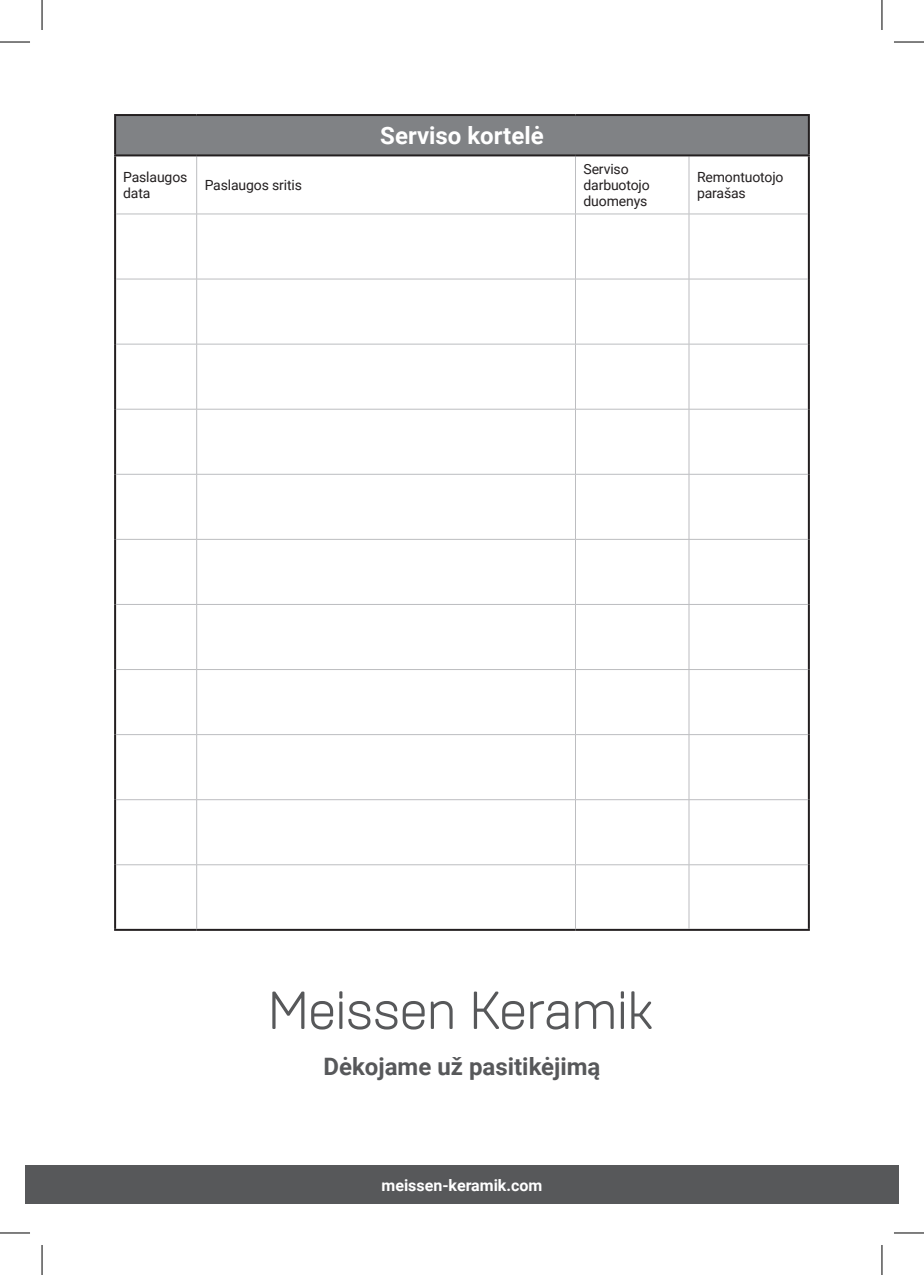
<style>
.page{position:relative;width:924px;height:1275px;background:#fff}
.page>*{position:absolute;margin:0;border:0;box-sizing:border-box;transform-origin:0 0}
.t1{font:700 24px "Roboto";color:#57585a}
.t2{font:700 24px "Roboto";color:#fff}
.t3{font:700 16px "Roboto";color:#fff}
.t4{font:14px/16px "Roboto";letter-spacing:-.01em;color:#231f20}
</style>
<div class="page">
<div style="left:25px;top:1165px;width:873px;height:39px;background:#57585a"></div>
<div style="left:115px;top:115px;width:693px;height:40px;background:#808285"></div>
<hr style="left:114px;top:929px;width:82px;height:2px;background:#231f20">
<hr style="left:196px;top:929px;width:379px;height:2px;background:#231f20">
<hr style="left:575px;top:929px;width:113px;height:2px;background:#231f20">
<hr style="left:688px;top:929px;width:121px;height:2px;background:#231f20">
<hr style="left:114px;top:156px;width:2px;height:58px;background:#231f20">
<hr style="left:807px;top:156px;width:2px;height:58px;background:#231f20">
<hr style="left:114px;top:214px;width:2px;height:65px;background:#231f20">
<hr style="left:807px;top:214px;width:2px;height:65px;background:#231f20">
<hr style="left:114px;top:279px;width:2px;height:65px;background:#231f20">
<hr style="left:807px;top:279px;width:2px;height:65px;background:#231f20">
<hr style="left:114px;top:344px;width:2px;height:65px;background:#231f20">
<hr style="left:807px;top:344px;width:2px;height:65px;background:#231f20">
<hr style="left:114px;top:409px;width:2px;height:65px;background:#231f20">
<hr style="left:807px;top:409px;width:2px;height:65px;background:#231f20">
<hr style="left:114px;top:474px;width:2px;height:65px;background:#231f20">
<hr style="left:807px;top:474px;width:2px;height:65px;background:#231f20">
<hr style="left:114px;top:539px;width:2px;height:65px;background:#231f20">
<hr style="left:807px;top:539px;width:2px;height:65px;background:#231f20">
<hr style="left:114px;top:604px;width:2px;height:65px;background:#231f20">
<hr style="left:807px;top:604px;width:2px;height:65px;background:#231f20">
<hr style="left:114px;top:669px;width:2px;height:65px;background:#231f20">
<hr style="left:807px;top:669px;width:2px;height:65px;background:#231f20">
<hr style="left:114px;top:734px;width:2px;height:65px;background:#231f20">
<hr style="left:807px;top:734px;width:2px;height:65px;background:#231f20">
<hr style="left:114px;top:799px;width:2px;height:65px;background:#231f20">
<hr style="left:807px;top:799px;width:2px;height:65px;background:#231f20">
<hr style="left:114px;top:864px;width:2px;height:65px;background:#231f20">
<hr style="left:807px;top:864px;width:2px;height:65px;background:#231f20">
<hr style="left:807px;top:116px;width:2px;height:38px;background:#231f20">
<hr style="left:196px;top:156px;width:1px;height:58px;background:#bcbdc0">
<hr style="left:575px;top:156px;width:1px;height:58px;background:#bcbdc0">
<hr style="left:688px;top:156px;width:1px;height:58px;background:#bcbdc0">
<hr style="left:116px;top:214px;width:80px;height:1px;background:#bcbdc0">
<hr style="left:196px;top:214px;width:379px;height:1px;background:#bcbdc0">
<hr style="left:196px;top:214px;width:1px;height:65px;background:#bcbdc0">
<hr style="left:575px;top:214px;width:113px;height:1px;background:#bcbdc0">
<hr style="left:575px;top:214px;width:1px;height:65px;background:#bcbdc0">
<hr style="left:688px;top:214px;width:119px;height:1px;background:#bcbdc0">
<hr style="left:688px;top:214px;width:1px;height:65px;background:#bcbdc0">
<hr style="left:116px;top:279px;width:80px;height:1px;background:#bcbdc0">
<hr style="left:196px;top:279px;width:379px;height:1px;background:#bcbdc0">
<hr style="left:196px;top:279px;width:1px;height:65px;background:#bcbdc0">
<hr style="left:575px;top:279px;width:113px;height:1px;background:#bcbdc0">
<hr style="left:575px;top:279px;width:1px;height:65px;background:#bcbdc0">
<hr style="left:688px;top:279px;width:119px;height:1px;background:#bcbdc0">
<hr style="left:688px;top:279px;width:1px;height:65px;background:#bcbdc0">
<hr style="left:116px;top:344px;width:80px;height:1px;background:#bcbdc0">
<hr style="left:196px;top:344px;width:379px;height:1px;background:#bcbdc0">
<hr style="left:196px;top:344px;width:1px;height:65px;background:#bcbdc0">
<hr style="left:575px;top:344px;width:113px;height:1px;background:#bcbdc0">
<hr style="left:575px;top:344px;width:1px;height:65px;background:#bcbdc0">
<hr style="left:688px;top:344px;width:119px;height:1px;background:#bcbdc0">
<hr style="left:688px;top:344px;width:1px;height:65px;background:#bcbdc0">
<hr style="left:116px;top:409px;width:80px;height:1px;background:#bcbdc0">
<hr style="left:196px;top:409px;width:379px;height:1px;background:#bcbdc0">
<hr style="left:196px;top:409px;width:1px;height:65px;background:#bcbdc0">
<hr style="left:575px;top:409px;width:113px;height:1px;background:#bcbdc0">
<hr style="left:575px;top:409px;width:1px;height:65px;background:#bcbdc0">
<hr style="left:688px;top:409px;width:119px;height:1px;background:#bcbdc0">
<hr style="left:688px;top:409px;width:1px;height:65px;background:#bcbdc0">
<hr style="left:116px;top:474px;width:80px;height:1px;background:#bcbdc0">
<hr style="left:196px;top:474px;width:379px;height:1px;background:#bcbdc0">
<hr style="left:196px;top:474px;width:1px;height:65px;background:#bcbdc0">
<hr style="left:575px;top:474px;width:113px;height:1px;background:#bcbdc0">
<hr style="left:575px;top:474px;width:1px;height:65px;background:#bcbdc0">
<hr style="left:688px;top:474px;width:119px;height:1px;background:#bcbdc0">
<hr style="left:688px;top:474px;width:1px;height:65px;background:#bcbdc0">
<hr style="left:116px;top:539px;width:80px;height:1px;background:#bcbdc0">
<hr style="left:196px;top:539px;width:379px;height:1px;background:#bcbdc0">
<hr style="left:196px;top:539px;width:1px;height:65px;background:#bcbdc0">
<hr style="left:575px;top:539px;width:113px;height:1px;background:#bcbdc0">
<hr style="left:575px;top:539px;width:1px;height:65px;background:#bcbdc0">
<hr style="left:688px;top:539px;width:119px;height:1px;background:#bcbdc0">
<hr style="left:688px;top:539px;width:1px;height:65px;background:#bcbdc0">
<hr style="left:116px;top:604px;width:80px;height:1px;background:#bcbdc0">
<hr style="left:196px;top:604px;width:379px;height:1px;background:#bcbdc0">
<hr style="left:196px;top:604px;width:1px;height:65px;background:#bcbdc0">
<hr style="left:575px;top:604px;width:113px;height:1px;background:#bcbdc0">
<hr style="left:575px;top:604px;width:1px;height:65px;background:#bcbdc0">
<hr style="left:688px;top:604px;width:119px;height:1px;background:#bcbdc0">
<hr style="left:688px;top:604px;width:1px;height:65px;background:#bcbdc0">
<hr style="left:116px;top:669px;width:80px;height:1px;background:#bcbdc0">
<hr style="left:196px;top:669px;width:379px;height:1px;background:#bcbdc0">
<hr style="left:196px;top:670px;width:1px;height:64px;background:#bcbdc0">
<hr style="left:575px;top:669px;width:113px;height:1px;background:#bcbdc0">
<hr style="left:575px;top:670px;width:1px;height:64px;background:#bcbdc0">
<hr style="left:688px;top:669px;width:119px;height:1px;background:#bcbdc0">
<hr style="left:688px;top:670px;width:1px;height:64px;background:#bcbdc0">
<hr style="left:116px;top:734px;width:80px;height:1px;background:#bcbdc0">
<hr style="left:196px;top:734px;width:379px;height:1px;background:#bcbdc0">
<hr style="left:196px;top:735px;width:1px;height:64px;background:#bcbdc0">
<hr style="left:575px;top:734px;width:113px;height:1px;background:#bcbdc0">
<hr style="left:575px;top:735px;width:1px;height:64px;background:#bcbdc0">
<hr style="left:688px;top:734px;width:119px;height:1px;background:#bcbdc0">
<hr style="left:688px;top:735px;width:1px;height:64px;background:#bcbdc0">
<hr style="left:116px;top:799px;width:80px;height:1px;background:#bcbdc0">
<hr style="left:196px;top:799px;width:379px;height:1px;background:#bcbdc0">
<hr style="left:196px;top:800px;width:1px;height:64px;background:#bcbdc0">
<hr style="left:575px;top:799px;width:113px;height:1px;background:#bcbdc0">
<hr style="left:575px;top:800px;width:1px;height:64px;background:#bcbdc0">
<hr style="left:688px;top:799px;width:119px;height:1px;background:#bcbdc0">
<hr style="left:688px;top:800px;width:1px;height:64px;background:#bcbdc0">
<hr style="left:116px;top:864px;width:80px;height:1px;background:#bcbdc0">
<hr style="left:196px;top:864px;width:379px;height:1px;background:#bcbdc0">
<hr style="left:196px;top:865px;width:1px;height:64px;background:#bcbdc0">
<hr style="left:575px;top:864px;width:113px;height:1px;background:#bcbdc0">
<hr style="left:575px;top:865px;width:1px;height:64px;background:#bcbdc0">
<hr style="left:688px;top:864px;width:119px;height:1px;background:#bcbdc0">
<hr style="left:688px;top:865px;width:1px;height:64px;background:#bcbdc0">
<hr style="left:114px;top:114px;width:82px;height:2px;background:#231f20">
<hr style="left:114px;top:116px;width:2px;height:38px;background:#231f20">
<hr style="left:196px;top:114px;width:379px;height:2px;background:#231f20">
<hr style="left:575px;top:114px;width:113px;height:2px;background:#231f20">
<hr style="left:688px;top:114px;width:121px;height:2px;background:#231f20">
<hr style="left:114px;top:154px;width:82px;height:2px;background:#231f20">
<hr style="left:196px;top:154px;width:379px;height:2px;background:#231f20">
<hr style="left:575px;top:154px;width:113px;height:2px;background:#231f20">
<hr style="left:688px;top:154px;width:121px;height:2px;background:#231f20">
<svg style="left:272px;top:991px;width:379px;height:38px"></svg>
<hr style="left:0;top:42px;width:30px;height:1px;background:#000">
<hr style="left:893px;top:42px;width:30px;height:1px;background:#000">
<hr style="left:0;top:1232px;width:30px;height:1px;background:#000">
<hr style="left:893px;top:1232px;width:30px;height:1px;background:#000">
<hr style="left:42px;top:0;width:1px;height:30px;background:#000">
<hr style="left:42px;top:1245px;width:1px;height:30px;background:#000">
<hr style="left:881px;top:0;width:1px;height:30px;background:#000">
<hr style="left:881px;top:1245px;width:1px;height:30px;background:#000">
<p class="t4" style="left:123px;top:168px;width:66px">Paslaugos data</p>
<p class="t4" style="left:204px;top:176px;width:99px">Paslaugos sritis</p>
<p class="t2" style="left:380px;top:119px;width:165px">Serviso kortelė</p>
<p class="t4" style="left:583px;top:160px;width:68px">Serviso darbuotojo duomenys</p>
<p class="t4" style="left:696px;top:168px;width:88px">Remontuotojo parašas</p>
<p class="t1" style="left:323px;top:1049px;width:278px">Dėkojame už pasitikėjimą</p>
<p class="t3" style="left:381px;top:1173px;width:162px">meissen-keramik.com</p>
</div>
